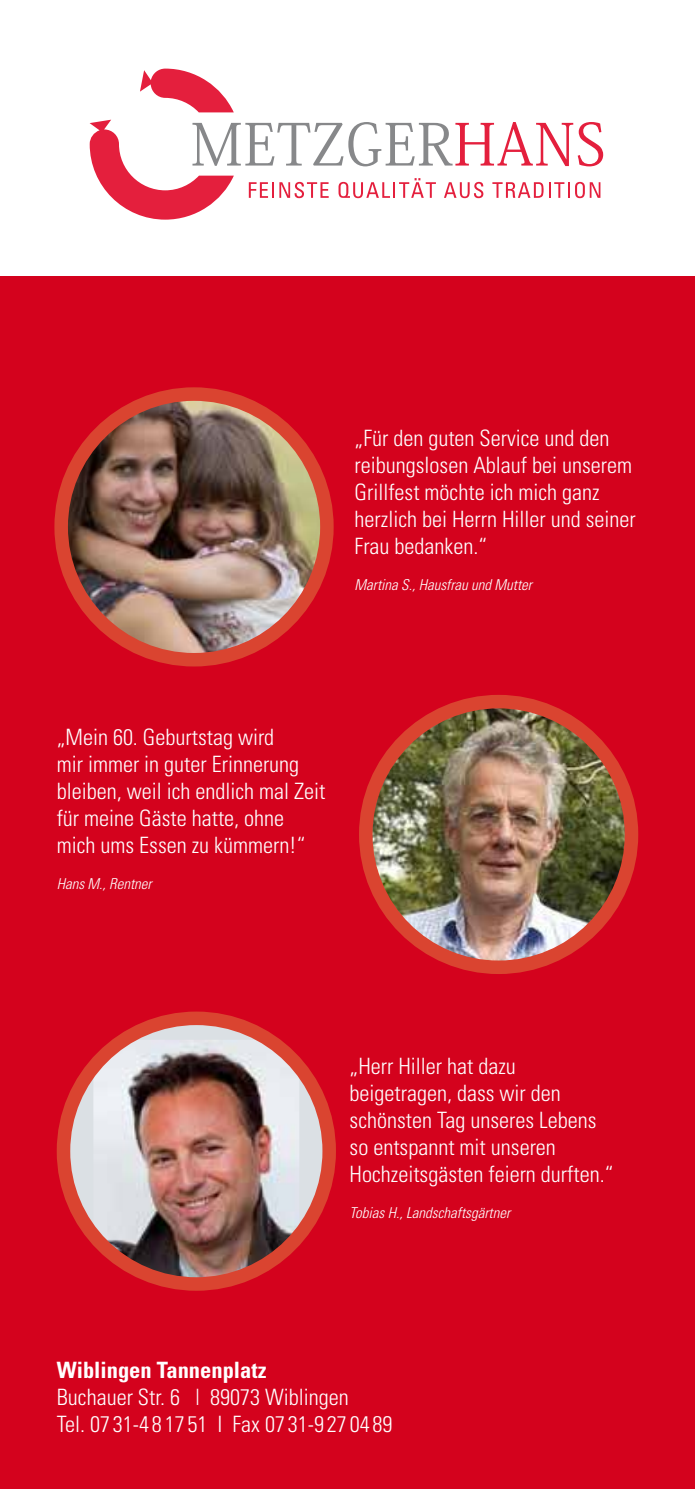
<style>
.page{position:relative;width:695px;height:1489px;background:#fff}
.page>*{position:absolute;margin:0;border:0;box-sizing:border-box;transform-origin:0 0}
.t1{font:300 condensed 22.5px/27px "Univers";color:#fff}
.t2{font:700 condensed 22.5px "Univers";color:#fff}
.t3{font:italic 300 condensed 15px "Univers";color:#fff}
</style>
<div class="page">
<div style="left:0;top:276px;width:694px;height:1212px;background:#d4021d"></div>
<img style="left:62px;top:396px;width:265px;height:261px">
<div style="left:54px;top:387px;width:279px;height:279px;border:14px solid #da4430;border-radius:50%"></div>
<svg style="left:63px;top:1018px;width:266px;height:265px;background:#dab9b7"></svg>
<img style="left:93px;top:1039px;width:206px;height:244px">
<div style="left:57px;top:1011px;width:279px;height:279px;border:14px solid #da4430;border-radius:50%"></div>
<img style="left:366px;top:701px;width:265px;height:266px;border-radius:133px">
<div style="left:359px;top:694px;width:279px;height:280px;border:14px solid #da4430;border-radius:50%"></div>
<svg style="left:90px;top:69px;width:513px;height:151px"></svg>
<p class="t1" style="left:354px;top:424px;width:283px">„Für den guten Service und den reibungslosen Ablauf bei unserem<br>Grillfest möchte ich mich ganz herzlich bei Herrn Hiller und seiner<br>Frau bedanken.“</p>
<p class="t3" style="left:354px;top:575px;width:179px">Martina S., Hausfrau und Mutter</p>
<p class="t1" style="left:57px;top:723px;width:270px">„Mein 60. Geburtstag wird<br>mir immer in guter Erinnerung bleiben, weil ich endlich mal Zeit für meine Gäste hatte, ohne mich ums Essen zu kümmern!“</p>
<p class="t3" style="left:57px;top:874px;width:96px">Hans M., Rentner</p>
<p class="t1" style="left:349px;top:1052px;width:265px">„Herr Hiller hat dazu beigetragen, dass wir den schönsten Tag unseres Lebens so entspannt mit unseren<br>Hochzeitsgästen feiern durften.“</p>
<p class="t3" style="left:349px;top:1203px;width:162px">Tobias H., Landschaftsgärtner</p>
<p class="t2" style="left:57px;top:1356px;width:211px">Wiblingen Tannenplatz</p>
<p class="t1" style="left:57px;top:1383px;width:337px">Buchauer Str. 6 | 89073 Wiblingen<br>Tel. 07 31-4 8 17 51 I Fax 07 31-9 27 04 89</p>
</div>
